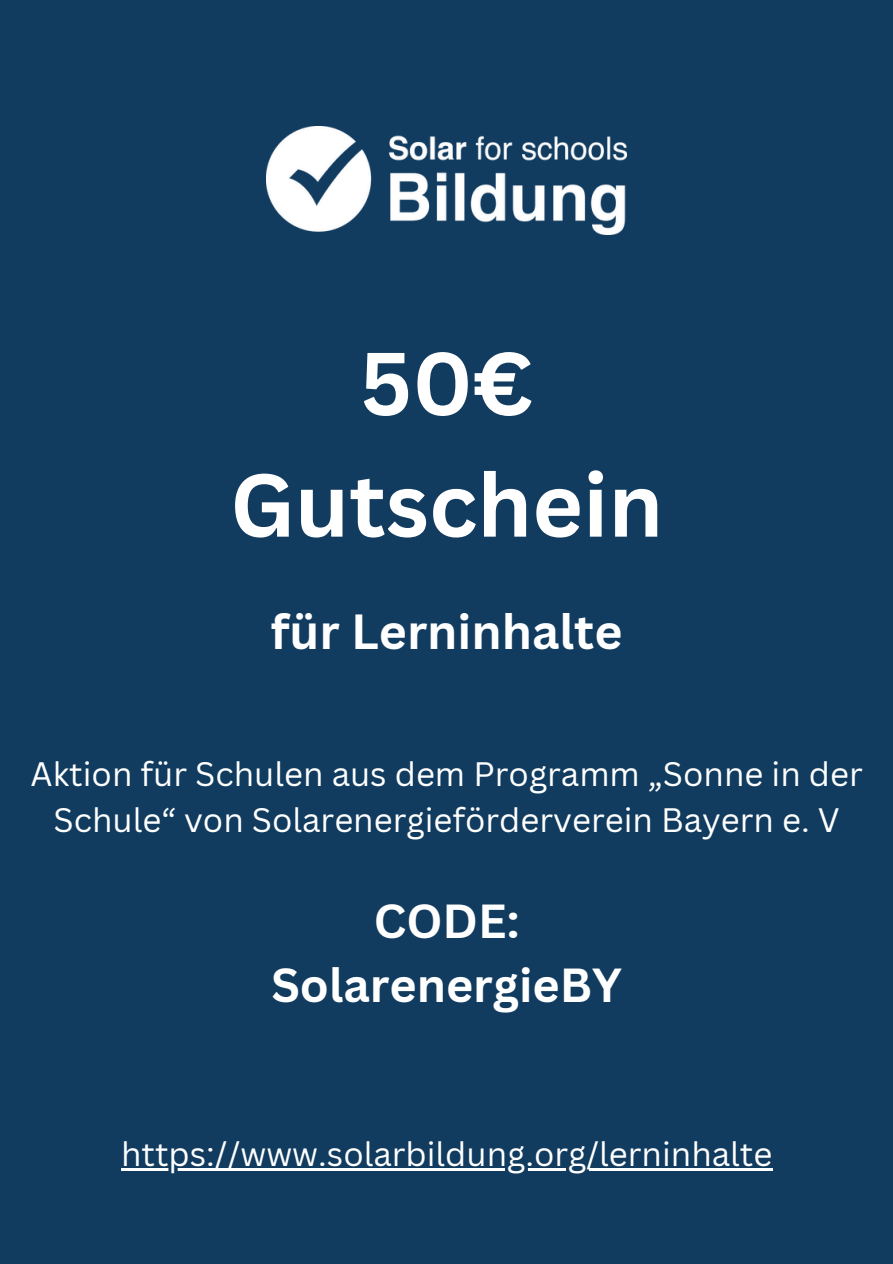
<style>
.page{position:relative;width:893px;height:1264px;background:#fff}
.page>*{position:absolute;margin:0;border:0;box-sizing:border-box;transform-origin:0 0}
.t1{font:700 87px "Canva Sans";color:#fff}
.t2{font:700 48px "Canva Sans";color:#fff}
.t3{font:700 46.5px "Canva Sans";color:#fff}
.t4{font:33px/46.2px "Canva Sans";color:#fff;text-align:center}
</style>
<div class="page">
<div style="left:0;top:0;width:892px;height:1263px;background:#113c5f"></div>
<img style="left:267px;top:127px;width:359px;height:108px">
<hr style="left:121px;top:1168px;width:651px;height:2px;background:#fff">
<p class="t1" style="left:360px;top:322px;width:175px">50€</p>
<p class="t1" style="left:230px;top:443px;width:434px">Gutschein</p>
<p class="t2" style="left:271px;top:598px;width:353px">für Lerninhalte</p>
<p class="t4" style="left:31px;top:749px;width:833px">Aktion für Schulen aus dem Programm „Sonne in der<br>Schule“ von Solarenergieförderverein Bayern e. V</p>
<p class="t3" style="left:374px;top:888px;width:147px">CODE:</p>
<p class="t3" style="left:271px;top:952px;width:352px">SolarenergieBY</p>
<p class="t4" style="left:121px;top:1130px;width:652px">https://www.solarbildung.org/lerninhalte</p>
</div>
